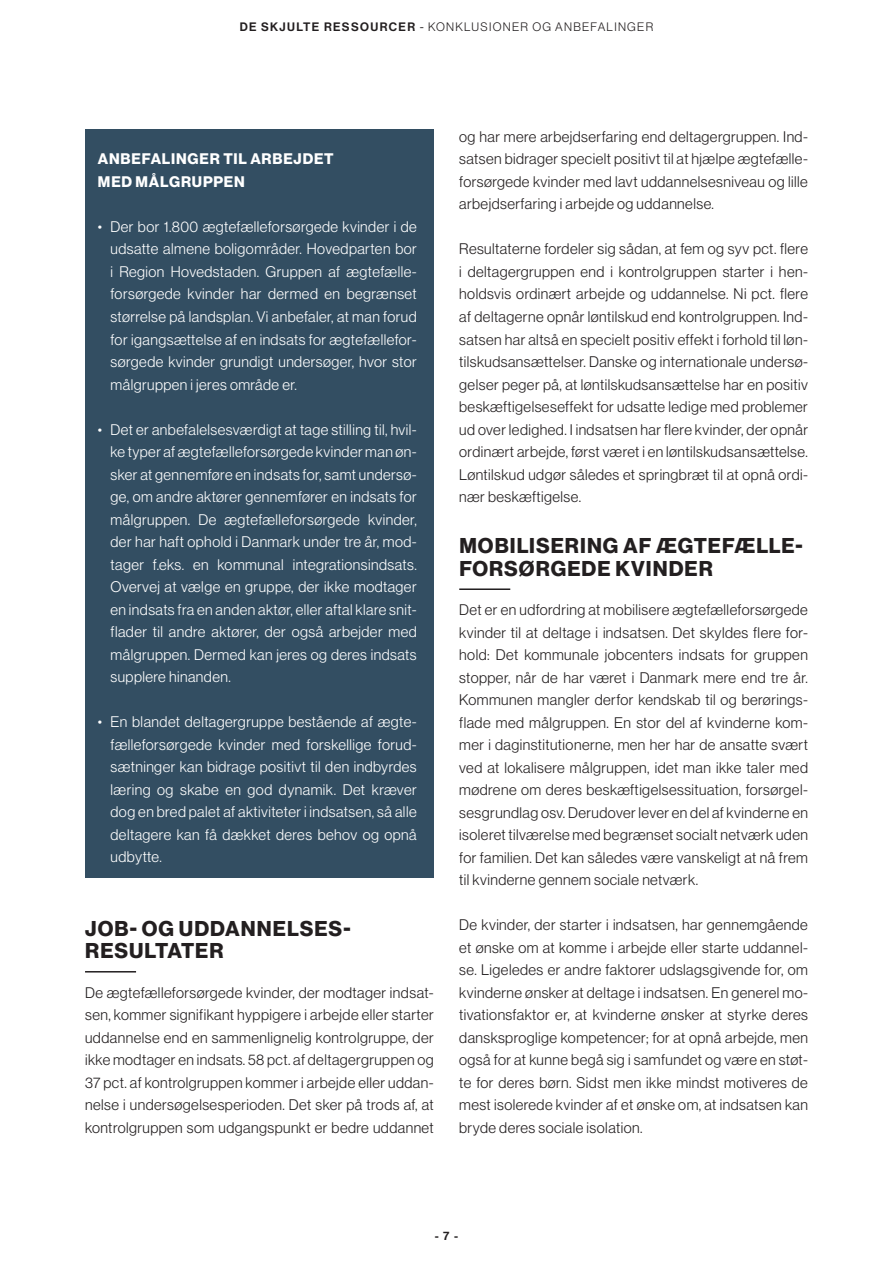
<style>
.page{position:relative;width:893px;height:1263px;background:#fff}
.page>*{position:absolute;margin:0;border:0;box-sizing:border-box;transform-origin:0 0}
.t1{font:700 21px/22.5px "Haas Grot Disp 75";letter-spacing:.05em;color:#231f20}
.t2{font:300 15px/22.5px "Haas Grot Disp 45";letter-spacing:.03em;color:#231f20;text-align:justify}
.t3{font:300 15px/22.5px "Haas Grot Disp 45";letter-spacing:.03em;color:#fff;text-align:justify}
.t4{font:700 15px/22.5px "Haas Grot Disp 75";letter-spacing:.055em;color:#fff}
.t5{font:300 12px "Haas Grot Disp 45";letter-spacing:.105em;color:#231f20}
.t6{font:500 12px "Haas Grot Disp 65";color:#231f20}
.s1{font-family:"Haas Grot Disp 65";font-weight:500}
.s2{font-family:"Haas Grot Disp 55 Roman";font-weight:400}
</style>
<div class="page">
<div style="left:85px;top:130px;width:349px;height:748px;background:#334e62"></div>
<hr style="left:459px;top:588px;width:51px;height:2px;background:#231f20">
<hr style="left:85px;top:971px;width:51px;height:1px;background:#231f20">
<p class="t5" style="left:240px;top:20px;width:415px"><span class="s1">DE SKJULTE RESSOURCER</span> <span class="s2">-</span> KONKLUSIONER OG ANBEFALINGER</p>
<p class="t4" style="left:98px;top:148px;width:237px">ANBEFALINGER TIL ARBEJDET<br>MED MÅLGRUPPEN</p>
<p class="t3" style="left:111px;top:215px;width:308px;text-indent:-13px">• Der bor 1.800 ægtefælleforsørgede kvinder i de udsatte almene boligområder. Hovedparten bor i Region Hovedstaden. Gruppen af ægtefælle&shy;forsørgede kvinder har dermed en begrænset størrelse på landsplan. Vi anbefaler, at man forud for igangsættelse af en indsats for ægtefællefor&shy;sørgede kvinder grundigt undersøger, hvor stor målgruppen i jeres område er.</p>
<p class="t3" style="left:111px;top:418px;width:308px;text-indent:-13px">• Det er anbefalelsesværdigt at tage stilling til, hvil&shy;ke typer af ægtefælleforsørgede kvinder man øn&shy;sker at gennemføre en indsats for, samt undersø&shy;ge, om andre aktører gennemfører en indsats for målgruppen. De ægtefælleforsørgede kvinder, der har haft ophold i Danmark under tre år, mod&shy;tager f.eks. en kommunal integrationsindsats.<br>Overvej at vælge en gruppe, der ikke modtager en indsats fra en anden aktør, eller aftal klare snit&shy;flader til andre aktører, der også arbejder med målgruppen. Dermed kan jeres og deres indsats supplere hinanden.</p>
<p class="t3" style="left:111px;top:710px;width:308px;text-indent:-13px">• En blandet deltagergruppe bestående af ægte&shy;fælleforsørgede kvinder med forskellige forud&shy;sætninger kan bidrage positivt til den indbyrdes læring og skabe en god dynamik. Det kræver dog en bred palet af aktiviteter i indsatsen, så alle deltagere kan få dækket deres behov og opnå udbytte.</p>
<h1 class="t1" style="left:85px;top:917px;width:267px">JOB- OG UDDANNELSES-<br>RESULTATER</h1>
<p class="t2" style="left:85px;top:981px;width:350px">De ægtefælleforsørgede kvinder, der modtager indsat&shy;sen, kommer signifikant hyppigere i arbejde eller starter uddannelse end en sammenlignelig kontrolgruppe, der ikke modtager en indsats. 58 pct. af deltagergruppen og 37 pct. af kontrolgruppen kommer i arbejde eller uddan&shy;nelse i undersøgelsesperioden. Det sker på trods af, at kontrolgruppen som udgangspunkt er bedre uddannet</p>
<p class="t2" style="left:459px;top:125px;width:350px">og har mere arbejdserfaring end deltagergruppen. Ind&shy;satsen bidrager specielt positivt til at hjælpe ægtefælle&shy;forsørgede kvinder med lavt uddannelsesniveau og lille arbejdserfaring i arbejde og uddannelse.</p>
<p class="t2" style="left:459px;top:238px;width:350px">Resultaterne fordeler sig sådan, at fem og syv pct. flere i deltagergruppen end i kontrolgruppen starter i hen&shy;holdsvis ordinært arbejde og uddannelse. Ni pct. flere af deltagerne opnår løntilskud end kontrolgruppen. Ind&shy;satsen har altså en specielt positiv effekt i forhold til løn&shy;tilskudsansættelser. Danske og internationale undersø&shy;gelser peger på, at løntilskudsansættelse har en positiv beskæftigelseseffekt for udsatte ledige med problemer ud over ledighed. I indsatsen har flere kvinder, der opnår ordinært arbejde, først været i en løntilskudsansættelse.<br>Løntilskud udgør således et springbræt til at opnå ordi&shy;nær beskæftigelse.</p>
<h1 class="t1" style="left:459px;top:535px;width:345px">MOBILISERING AF ÆGTEFÆLLE-<br>FORSØRGEDE KVINDER</h1>
<p class="t2" style="left:459px;top:599px;width:350px">Det er en udfordring at mobilisere ægtefælleforsørgede kvinder til at deltage i indsatsen. Det skyldes flere for&shy;hold: Det kommunale jobcenters indsats for gruppen stopper, når de har været i Danmark mere end tre år.<br>Kommunen mangler derfor kendskab til og berørings&shy;flade med målgruppen. En stor del af kvinderne kom&shy;mer i daginstitutionerne, men her har de ansatte svært ved at lokalisere målgruppen, idet man ikke taler med mødrene om deres beskæftigelsessituation, forsørgel&shy;sesgrundlag osv. Derudover lever en del af kvinderne en isoleret tilværelse med begrænset socialt netværk uden for familien. Det kan således være vanskeligt at nå frem til kvinderne gennem sociale netværk.</p>
<p class="t2" style="left:459px;top:914px;width:350px">De kvinder, der starter i indsatsen, har gennemgående et ønske om at komme i arbejde eller starte uddannel&shy;se. Ligeledes er andre faktorer udslagsgivende for, om kvinderne ønsker at deltage i indsatsen. En generel mo&shy;tivationsfaktor er, at kvinderne ønsker at styrke deres dansksproglige kompetencer; for at opnå arbejde, men også for at kunne begå sig i samfundet og være en støt&shy;te for deres børn. Sidst men ikke mindst motiveres de mest isolerede kvinder af et ønske om, at indsatsen kan bryde deres sociale isolation.</p>
<p class="t6" style="left:435px;top:1229px;width:25px">- 7 -</p>
</div>
